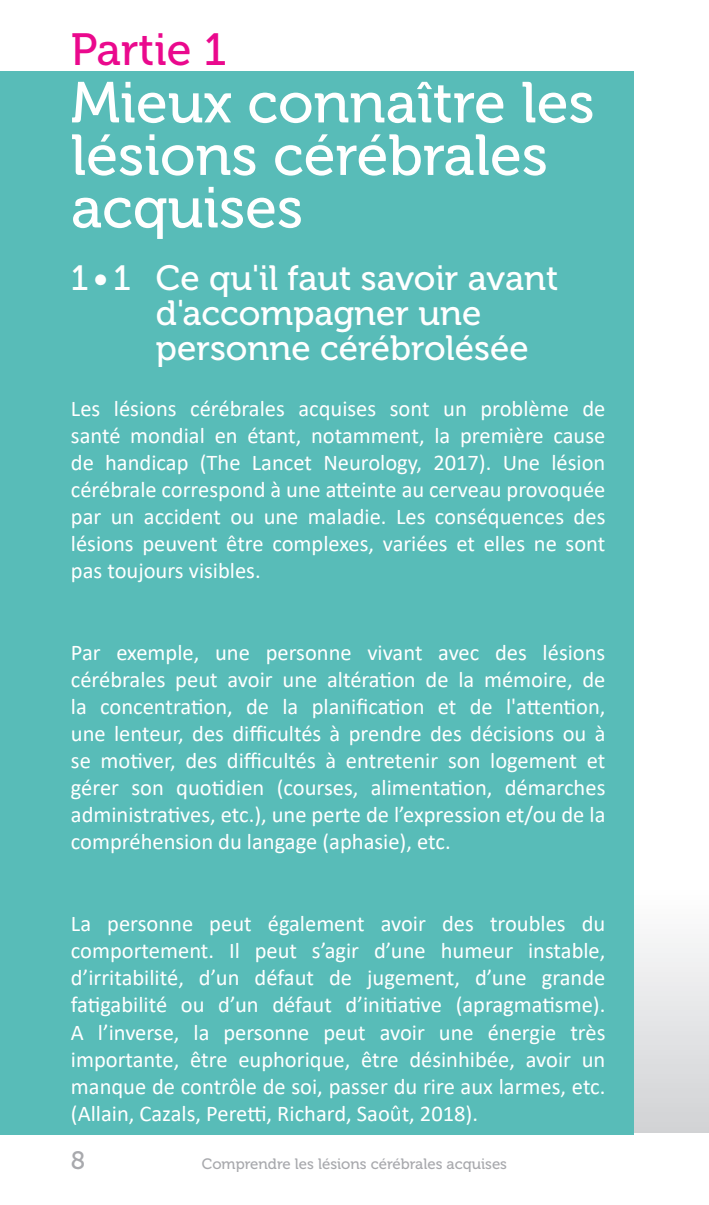
<style>
.page{position:relative;width:709px;height:1205px;background:#fff}
.page>*{position:absolute;margin:0;border:0;box-sizing:border-box;transform-origin:0 0}
.Titre_Partie{font:57.5px/52.5px "Museo 500";color:#fff}
.Partie{font:45px "Museo 500";color:#ea098d}
.Titre_1_1_Rose{font:35px/35px "Museo 500";color:#fff}
.t1{font:25px "Museo 500";color:#a8a9ad}
.Standard_Blanc{font:22.5px/27px "Calibri";color:#fff;text-align:justify}
.t2{font:15px "Museo 500";color:#a8a9ad}
</style>
<div class="page">
<div style="left:0;top:886px;width:709px;height:247px;background:linear-gradient(to bottom,#fefeff,#d0d2d4)"></div>
<div style="left:0;top:71px;width:634px;height:1063px;background:#58bcb8"></div>
<p class="Partie" style="left:71px;top:25px;width:157px">Partie 1</p>
<p class="Titre_Partie" style="left:71px;top:77px;width:525px">Mieux connaître les lésions cérébrales acquises</p>
<p class="Titre_1_1_Rose" style="left:156px;top:261px;width:404px;text-indent:-85px">1•1 Ce qu'il faut savoir avant d'accompagner une personne cérébrolésée</p>
<p class="Standard_Blanc" style="left:71px;top:394px;width:536px">Les lésions cérébrales acquises sont un problème de santé mondial en étant, notamment, la première cause de handicap (The Lancet Neurology, 2017). Une lésion cérébrale correspond à une atteinte au cerveau provoquée par un accident ou une maladie. Les conséquences des lésions peuvent être complexes, variées et elles ne sont pas toujours visibles.</p>
<p class="Standard_Blanc" style="left:71px;top:638px;width:536px">Par exemple, une personne vivant avec des lésions cérébrales peut avoir une altération de la mémoire, de la concentration, de la planification et de l'attention, une lenteur, des difficultés à prendre des décisions ou à se motiver, des difficultés à entretenir son logement et gérer son quotidien (courses, alimentation, démarches administratives, etc.), une perte de l’expression et/ou de la compréhension du langage (aphasie), etc.</p>
<p class="Standard_Blanc" style="left:71px;top:910px;width:536px">La personne peut également avoir des troubles du comportement. Il peut s’agir d’une humeur instable, d’irritabilité, d’un défaut de jugement, d’une grande fatigabilité ou d’un défaut d’initiative (apragmatisme).<br>A l’inverse, la personne peut avoir une énergie très importante, être euphorique, être désinhibée, avoir un manque de contrôle de soi, passer du rire aux larmes, etc. (Allain, Cazals, Peretti, Richard, Saoût, 2018).</p>
<p class="t1" style="left:71px;top:1147px;width:16px">8</p>
<p class="t2" style="left:202px;top:1155px;width:307px">Comprendre les lésions cérébrales acquises</p>
</div>
